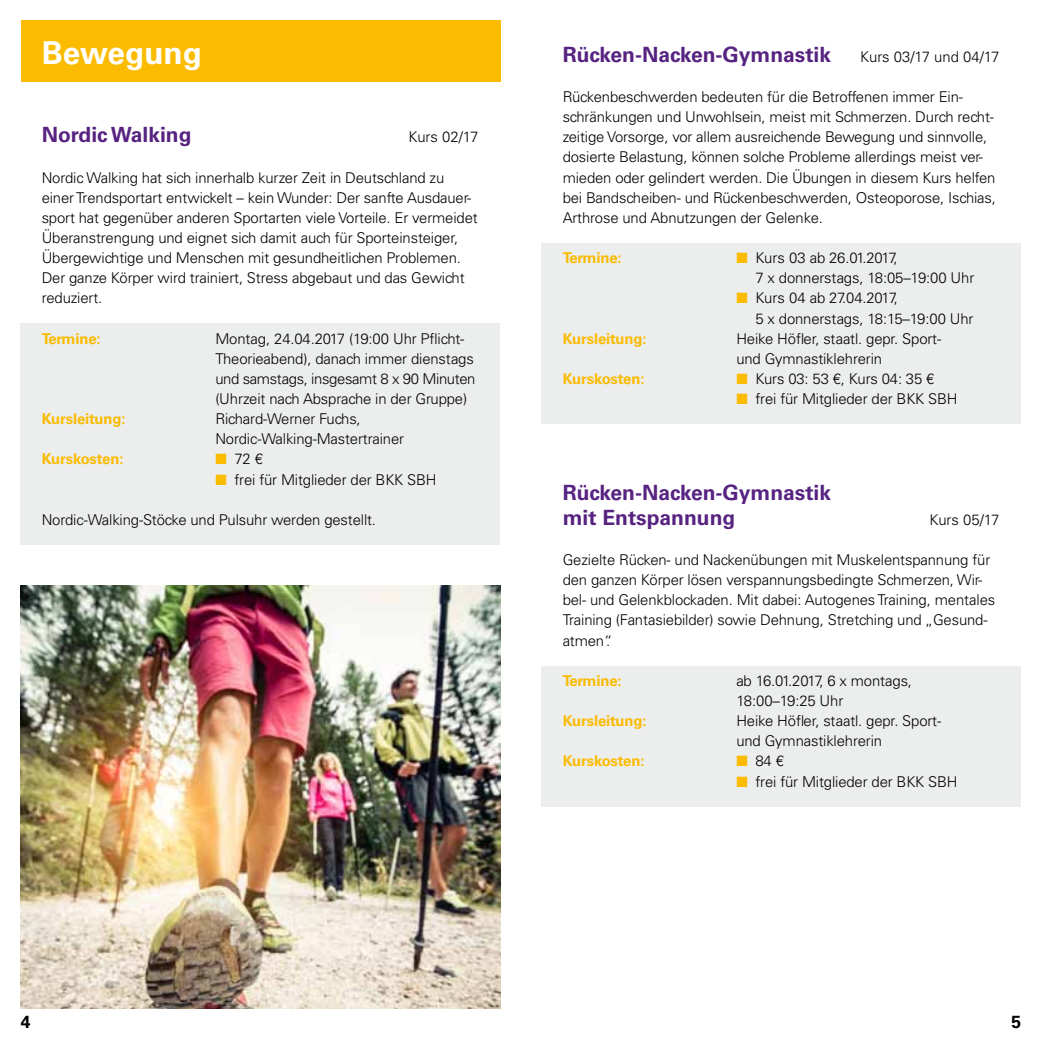
<style>
.page{position:relative;width:1042px;height:1042px;background:#fff}
.page>*{position:absolute;margin:0;border:0;box-sizing:border-box;transform-origin:0 0}
.t1{font:700 31.5px "Univers LT Std";color:#fff}
.t2{font:700 21px/24.5px "Univers LT Std";color:#572381}
.t3{font:700 17.5px "Univers LT Std";color:#000}
.t4{font:300 14.88px/20.1px "Univers LT Std";letter-spacing:-.01em;color:#000}
.t5{font:700 14.88px "Univers LT Std";letter-spacing:-.01em;color:#fabb00}
.s1{color:#fabb00}
</style>
<div class="page">
<div style="left:21px;top:323px;width:479px;height:222px;background:#eceded"></div>
<div style="left:21px;top:21px;width:479px;height:61px;background:#fabb00"></div>
<div style="left:542px;top:665px;width:479px;height:141px;background:#eceded"></div>
<div style="left:542px;top:243px;width:479px;height:181px;background:#eceded"></div>
<img style="left:21px;top:585px;width:479px;height:423px">
<h1 class="t1" style="left:42px;top:35px;width:162px">Bewegung</h1>
<h2 class="t2" style="left:42px;top:123px;width:151px">Nordic Walking</h2>
<p class="t4" style="left:408px;top:127px;width:71px">Kurs 02/17</p>
<p class="t4" style="left:42px;top:167px;width:437px">Nordic Walking hat sich innerhalb kurzer Zeit in Deutschland zu einer Trendsportart entwickelt – kein Wunder: Der sanfte Ausdauer&shy;sport hat gegenüber anderen Sportarten viele Vorteile. Er vermeidet Überanstrengung und eignet sich damit auch für Sporteinsteiger, Übergewichtige und Menschen mit gesundheitlichen Problemen.<br>Der ganze Körper wird trainiert, Stress abgebaut und das Gewicht reduziert.</p>
<p class="t5" style="left:42px;top:330px;width:60px">Termine:</p>
<p class="t4" style="left:215px;top:328px;width:262px">Montag, 24.04.2017 (19:00 Uhr Pflicht-Theorieabend), danach immer dienstags und samstags, insgesamt 8 x 90 Minuten (Uhrzeit nach Absprache in der Gruppe)</p>
<p class="t5" style="left:42px;top:410px;width:85px">Kursleitung:</p>
<p class="t4" style="left:215px;top:409px;width:190px">Richard-Werner Fuchs,<br>Nordic-Walking-Mastertrainer</p>
<p class="t5" style="left:42px;top:450px;width:83px">Kurskosten:</p>
<p class="t4" style="left:215px;top:449px;width:49px"><span class="s1">■</span> 72 €</p>
<p class="t4" style="left:215px;top:469px;width:223px"><span class="s1">■</span> frei für Mitglieder der BKK SBH</p>
<p class="t4" style="left:42px;top:509px;width:336px">Nordic-Walking-Stöcke und Pulsuhr werden gestellt.</p>
<h2 class="t2" style="left:563px;top:42px;width:270px">Rücken-Nacken-Gymnastik</h2>
<p class="t4" style="left:860px;top:46px;width:141px">Kurs 03/17 und 04/17</p>
<p class="t4" style="left:563px;top:87px;width:435px">Rückenbeschwerden bedeuten für die Betroffenen immer Ein&shy;schränkungen und Unwohlsein, meist mit Schmerzen. Durch recht&shy;zeitige Vorsorge, vor allem ausreichende Bewegung und sinnvolle, dosierte Belastung, können solche Probleme allerdings meist ver&shy;mieden oder gelindert werden. Die Übungen in diesem Kurs helfen bei Bandscheiben- und Rückenbeschwerden, Osteoporose, Ischias, Arthrose und Abnutzungen der Gelenke.</p>
<p class="t5" style="left:563px;top:249px;width:60px">Termine:</p>
<p class="t4" style="left:755px;top:248px;width:220px;text-indent:-19px"><span class="s1">■</span> Kurs 03 ab 26.01.2017,<br>7 x donnerstags, 18:05–19:00 Uhr</p>
<p class="t4" style="left:755px;top:288px;width:220px;text-indent:-19px"><span class="s1">■</span> Kurs 04 ab 27.04.2017,<br>5 x donnerstags, 18:15–19:00 Uhr</p>
<p class="t5" style="left:563px;top:330px;width:85px">Kursleitung:</p>
<p class="t4" style="left:736px;top:328px;width:206px">Heike Höfler, staatl. gepr. Sport&shy;und Gymnastiklehrerin</p>
<p class="t5" style="left:563px;top:370px;width:83px">Kurskosten:</p>
<p class="t4" style="left:736px;top:368px;width:200px"><span class="s1">■</span> Kurs 03: 53 €, Kurs 04: 35 €</p>
<p class="t4" style="left:736px;top:389px;width:223px"><span class="s1">■</span> frei für Mitglieder der BKK SBH</p>
<h2 class="t2" style="left:563px;top:481px;width:270px">Rücken-Nacken-Gymnastik mit Entspannung</h2>
<p class="t4" style="left:929px;top:509px;width:71px">Kurs 05/17</p>
<p class="t4" style="left:563px;top:550px;width:434px">Gezielte Rücken- und Nackenübungen mit Muskelentspannung für den ganzen Körper lösen verspannungsbedingte Schmerzen, Wir&shy;bel- und Gelenkblockaden. Mit dabei: Autogenes Training, mentales Training (Fantasiebilder) sowie Dehnung, Stretching und „Gesund&shy;atmen“.</p>
<p class="t5" style="left:563px;top:672px;width:60px">Termine:</p>
<p class="t4" style="left:736px;top:670px;width:177px">ab 16.01.2017, 6 x montags,<br>18:00–19:25 Uhr</p>
<p class="t5" style="left:563px;top:712px;width:85px">Kursleitung:</p>
<p class="t4" style="left:736px;top:711px;width:206px">Heike Höfler, staatl. gepr. Sport&shy;und Gymnastiklehrerin</p>
<p class="t5" style="left:563px;top:752px;width:83px">Kurskosten:</p>
<p class="t4" style="left:736px;top:751px;width:49px"><span class="s1">■</span> 84 €</p>
<p class="t4" style="left:736px;top:771px;width:223px"><span class="s1">■</span> frei für Mitglieder der BKK SBH</p>
<p class="t3" style="left:21px;top:1011px;width:11px">4</p>
<p class="t3" style="left:1011px;top:1011px;width:11px">5</p>
</div>
